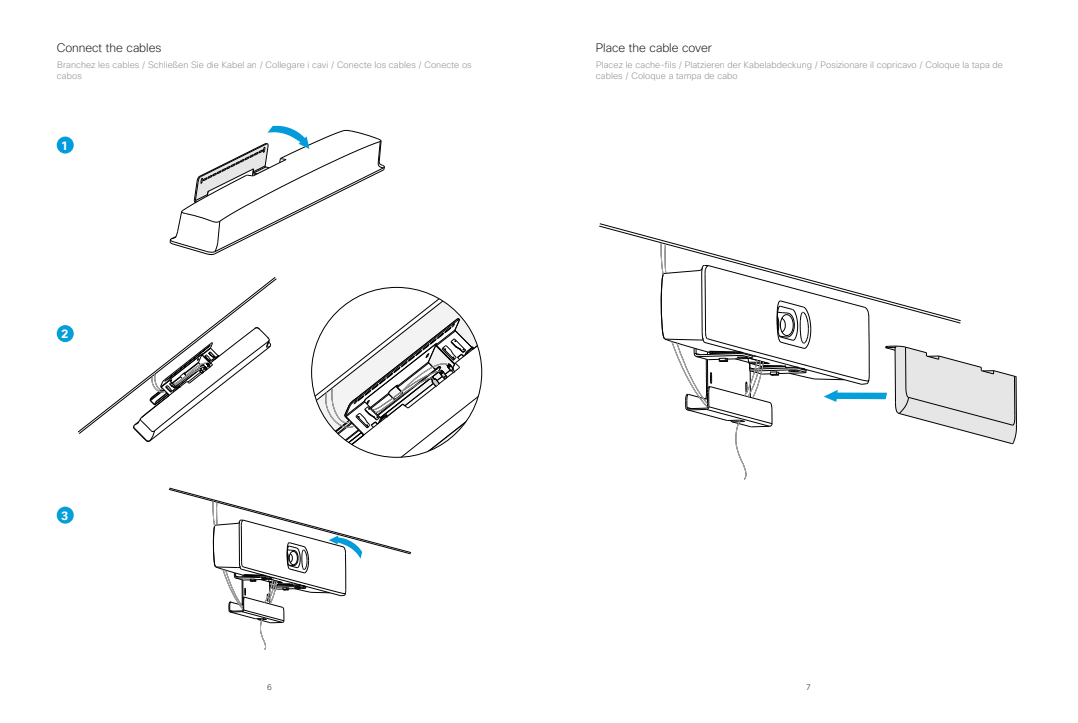
<style>
.page{position:relative;width:1078px;height:723px;background:#fff}
.page>*{position:absolute;margin:0;border:0;box-sizing:border-box;transform-origin:0 0}
.t1{font:200 12px "Cisco Sans";letter-spacing:-.005em;color:#090a0b}
.t2{font:700 12px "Cisco Sans";color:#fff}
.t3{font:200 9px/10.8px "Cisco Sans";letter-spacing:.01em;color:#858688}
.t4{font:200 8px "Cisco Sans";color:#090a0b}
</style>
<div class="page">
<div style="left:57px;top:137px;width:16px;height:16px;background:#009ade;border-radius:50%"></div>
<div style="left:57px;top:137px;width:17px;height:17px;border:2px solid #049fd9;border-radius:50%"></div>
<svg style="left:169px;top:126px;width:216px;height:129px"></svg>
<svg style="left:168px;top:488px;width:243px;height:162px"></svg>
<svg style="left:78px;top:277px;width:199px;height:165px"></svg>
<svg style="left:599px;top:223px;width:71px;height:20px"></svg>
<svg style="left:660px;top:242px;width:356px;height:238px"></svg>
<svg style="left:311px;top:287px;width:170px;height:170px"></svg>
<div style="left:57px;top:326px;width:16px;height:15px;background:#049fd9;border-radius:50%"></div>
<div style="left:57px;top:325px;width:17px;height:17px;border:2px solid #049fd9;border-radius:50%"></div>
<div style="left:57px;top:507px;width:16px;height:16px;background:#049fd9;border-radius:50%"></div>
<div style="left:57px;top:507px;width:17px;height:17px;border:2px solid #049fd9;border-radius:50%"></div>
<h1 class="t1" style="left:57px;top:40px;width:106px">Connect the cables</h1>
<p class="t3" style="left:57px;top:60px;width:416px">Branchez les cables / Schließen Sie die Kabel an / Collegare i cavi / Conecte los cables / Conecte os cabos</p>
<h1 class="t2" style="left:61px;top:138px;width:9px">1</h1>
<h1 class="t2" style="left:61px;top:326px;width:9px">2</h1>
<h1 class="t2" style="left:61px;top:508px;width:9px">3</h1>
<h1 class="t1" style="left:595px;top:40px;width:117px">Place the cable cover</h1>
<p class="t3" style="left:596px;top:60px;width:408px">Placez le cache-fils / Platzieren der Kabelabdeckung / Posizionare il copricavo / Coloque la tapa de cables / Coloque a tampa de cabo</p>
<p class="t4" style="left:267px;top:682px;width:6px">6</p>
<p class="t4" style="left:805px;top:682px;width:6px">7</p>
</div>
